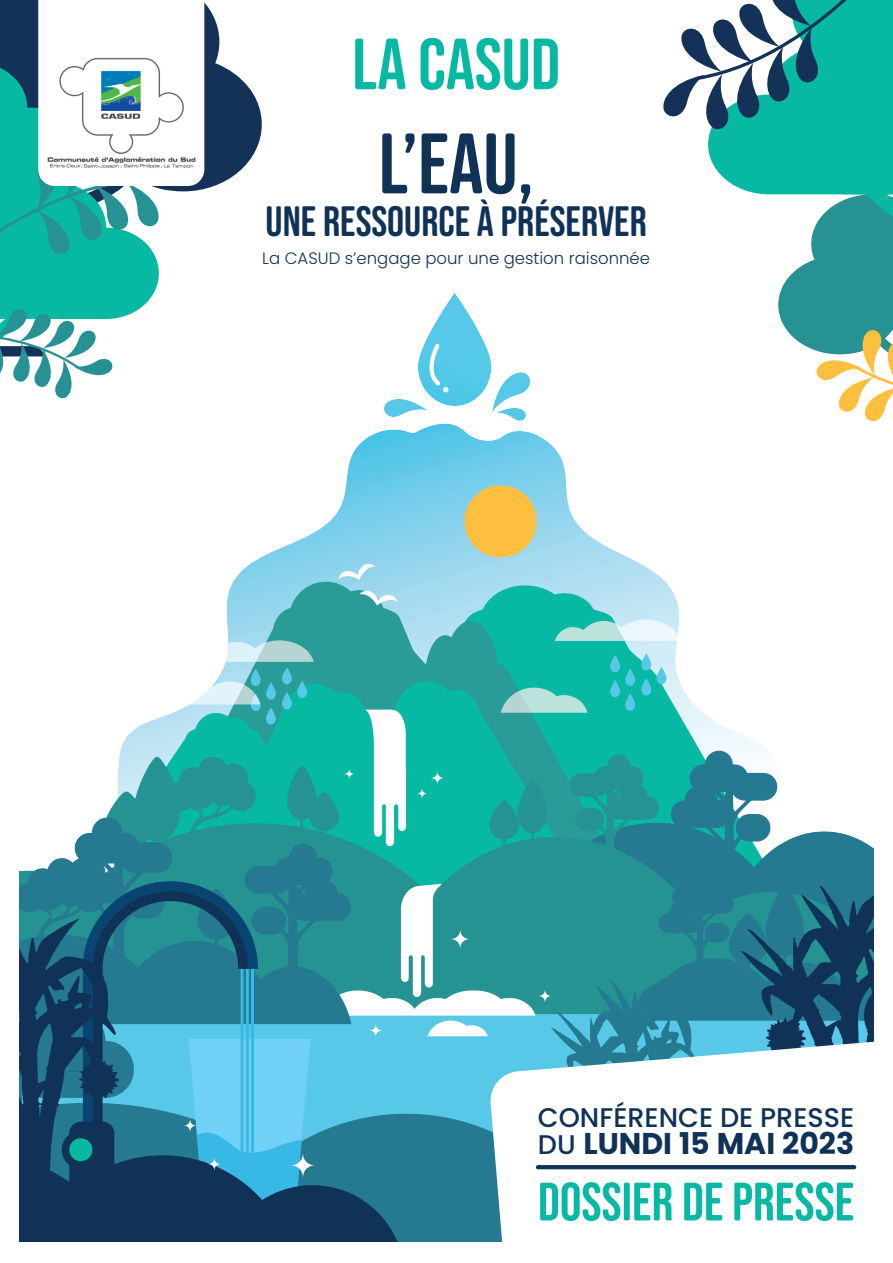
<style>
.page{position:relative;width:893px;height:1263px;background:#fff}
.page>*{position:absolute;margin:0;border:0;box-sizing:border-box;transform-origin:0 0}
.t1{font:85.65px "Bebas Neue Semi Rounded";color:#103257}
.t2{font:72.45px "Bebas Neue Semi Rounded";color:#07b8a3}
.t3{font:54px "Bebas Neue Semi Rounded";color:#07b8a3}
.t4{font:42.45px "Bebas Neue Semi Rounded";color:#103257}
.t5{font:700 30px "Poppins";color:#103257}
.t6{font:500 27px "Poppins";color:#103257}
.t7{font:300 16.5px "Poppins";color:#103257}
.s1{font-weight:500;font-size:27px}
</style>
<div class="page">
<img style="left:20px;top:293px;width:853px;height:949px">
<svg style="left:489px;top:1037px;width:385px;height:205px"></svg>
<svg style="left:204px;top:2px;width:58px;height:187px;fill:#143258"></svg>
<svg style="left:0;top:0;width:204px;height:519px"></svg>
<img style="left:43px;top:48px;width:157px;height:131px">
<svg style="left:661px;top:0;width:232px;height:476px"></svg>
<svg style="left:538px;top:1165px;width:316px;height:4px"></svg>
<h2 class="t2" style="left:352px;top:23px;width:209px">LA CASUD</h2>
<h1 class="t1" style="left:379px;top:115px;width:156px">L’EAU,</h1>
<h3 class="t4" style="left:266px;top:197px;width:383px">UNE RESSOURCE À PRÉSERVER</h3>
<p class="t7" style="left:262px;top:248px;width:389px">La CASUD s’engage pour une gestion raisonnée</p>
<h3 class="t6" style="left:538px;top:1102px;width:318px">CONFÉRENCE DE PRESSE</h3>
<h3 class="t5" style="left:538px;top:1126px;width:318px"><span class="s1">DU</span> LUNDI 15 MAI 2023</h3>
<h3 class="t3" style="left:538px;top:1171px;width:318px">DOSSIER DE PRESSE</h3>
</div>
